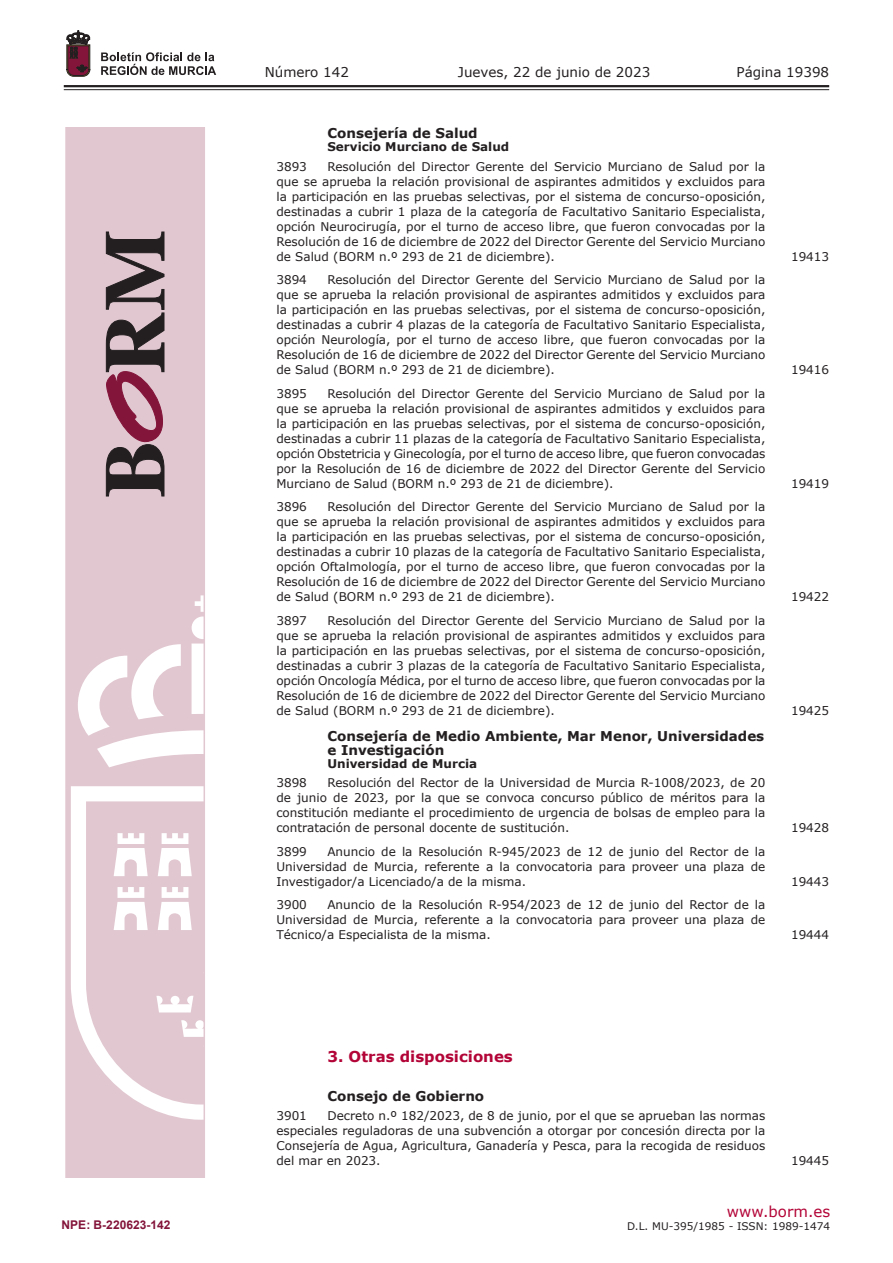
<style>
.page{position:relative;width:893px;height:1263px;background:#fff}
.page>*{position:absolute;margin:0;border:0;box-sizing:border-box;transform-origin:0 0}
.t1{font:700 15px "Verdana";color:#b30437}
.t2{font:15px "Verdana";color:#b30437}
.t3{font:700 13.5px/13.5px "Verdana";color:#231f20}
.t4{font:13.5px "Verdana";color:#231f20}
.t5{font:12px/15px "Verdana";color:#231f20;text-align:justify}
.t6{font:700 12px "Verdana";color:#231f20}
.t7{font:700 12px "Arial";color:#83143a}
.t8{font:10.5px "Verdana";color:#231f20}
</style>
<div class="page">
<hr style="left:64px;top:85px;width:765px;height:2px;background:#231f20">
<hr style="left:64px;top:89px;width:765px;height:1px;background:#231f20">
<svg style="left:101px;top:52px;width:115px;height:23px"></svg>
<svg style="left:67px;top:31px;width:23px;height:45px"></svg>
<svg style="left:65px;top:128px;width:140px;height:1050px;background:#e5cfd7"></svg>
<svg style="left:106px;top:232px;width:58px;height:264px;background:#8b6f79"></svg>
<p class="t7" style="left:62px;top:1216px;width:110px">NPE: B-220623-142</p>
<p class="t4" style="left:265px;top:62px;width:86px">Número 142</p>
<p class="t4" style="left:458px;top:62px;width:194px">Jueves, 22 de junio de 2023</p>
<p class="t4" style="left:736px;top:62px;width:94px">Página 19398</p>
<p class="t3" style="left:327px;top:126px;width:152px">Consejería de Salud</p>
<p class="t6" style="left:327px;top:139px;width:183px">Servicio Murciano de Salud</p>
<p class="t5" style="left:276px;top:159px;width:491px;text-indent:51px">Resolución del Director Gerente del Servicio Murciano de Salud por la que se aprueba la relación provisional de aspirantes admitidos y excluidos para la participación en las pruebas selectivas, por el sistema de concurso-oposición, destinadas a cubrir 1 plaza de la categoría de Facultativo Sanitario Especialista, opción Neurocirugía, por el turno de acceso libre, que fueron convocadas por la Resolución de 16 de diciembre de 2022 del Director Gerente del Servicio Murciano de Salud (BORM n.º 293 de 21 de diciembre).</p>
<p class="t5" style="left:276px;top:159px;width:32px">3893</p>
<p class="t5" style="left:276px;top:272px;width:491px;text-indent:51px">Resolución del Director Gerente del Servicio Murciano de Salud por la que se aprueba la relación provisional de aspirantes admitidos y excluidos para la participación en las pruebas selectivas, por el sistema de concurso-oposición, destinadas a cubrir 4 plazas de la categoría de Facultativo Sanitario Especialista, opción Neurología, por el turno de acceso libre, que fueron convocadas por la Resolución de 16 de diciembre de 2022 del Director Gerente del Servicio Murciano de Salud (BORM n.º 293 de 21 de diciembre).</p>
<p class="t5" style="left:276px;top:272px;width:32px">3894</p>
<p class="t5" style="left:276px;top:386px;width:491px;text-indent:51px">Resolución del Director Gerente del Servicio Murciano de Salud por la que se aprueba la relación provisional de aspirantes admitidos y excluidos para la participación en las pruebas selectivas, por el sistema de concurso-oposición, destinadas a cubrir 11 plazas de la categoría de Facultativo Sanitario Especialista, opción Obstetricia y Ginecología, por el turno de acceso libre, que fueron convocadas por la Resolución de 16 de diciembre de 2022 del Director Gerente del Servicio Murciano de Salud (BORM n.º 293 de 21 de diciembre).</p>
<p class="t5" style="left:276px;top:386px;width:32px">3895</p>
<p class="t5" style="left:276px;top:499px;width:491px;text-indent:51px">Resolución del Director Gerente del Servicio Murciano de Salud por la que se aprueba la relación provisional de aspirantes admitidos y excluidos para la participación en las pruebas selectivas, por el sistema de concurso-oposición, destinadas a cubrir 10 plazas de la categoría de Facultativo Sanitario Especialista, opción Oftalmología, por el turno de acceso libre, que fueron convocadas por la Resolución de 16 de diciembre de 2022 del Director Gerente del Servicio Murciano de Salud (BORM n.º 293 de 21 de diciembre).</p>
<p class="t5" style="left:276px;top:499px;width:32px">3896</p>
<p class="t5" style="left:276px;top:613px;width:491px;text-indent:51px">Resolución del Director Gerente del Servicio Murciano de Salud por la que se aprueba la relación provisional de aspirantes admitidos y excluidos para la participación en las pruebas selectivas, por el sistema de concurso-oposición, destinadas a cubrir 3 plazas de la categoría de Facultativo Sanitario Especialista, opción Oncología Médica, por el turno de acceso libre, que fueron convocadas por la Resolución de 16 de diciembre de 2022 del Director Gerente del Servicio Murciano de Salud (BORM n.º 293 de 21 de diciembre).</p>
<p class="t5" style="left:276px;top:613px;width:32px">3897</p>
<p class="t3" style="left:327px;top:729px;width:438px">Consejería de Medio Ambiente, Mar Menor, Universidades e Investigación</p>
<p class="t6" style="left:327px;top:755px;width:151px">Universidad de Murcia</p>
<p class="t5" style="left:276px;top:775px;width:490px;text-indent:51px">Resolución del Rector de la Universidad de Murcia R-1008/2023, de 20 de junio de 2023, por la que se convoca concurso público de méritos para la constitución mediante el procedimiento de urgencia de bolsas de empleo para la contratación de personal docente de sustitución.</p>
<p class="t5" style="left:276px;top:775px;width:32px">3898</p>
<p class="t5" style="left:276px;top:844px;width:490px;text-indent:51px">Anuncio de la Resolución R-945/2023 de 12 de junio del Rector de la Universidad de Murcia, referente a la convocatoria para proveer una plaza de Investigador/a Licenciado/a de la misma.</p>
<p class="t5" style="left:276px;top:844px;width:32px">3899</p>
<p class="t5" style="left:276px;top:897px;width:490px;text-indent:51px">Anuncio de la Resolución R-954/2023 de 12 de junio del Rector de la Universidad de Murcia, referente a la convocatoria para proveer una plaza de Técnico/a Especialista de la misma.</p>
<p class="t5" style="left:276px;top:897px;width:32px">3900</p>
<p class="t5" style="left:791px;top:249px;width:40px">19413</p>
<p class="t5" style="left:791px;top:362px;width:40px">19416</p>
<p class="t5" style="left:791px;top:476px;width:40px">19419</p>
<p class="t5" style="left:791px;top:589px;width:40px">19422</p>
<p class="t5" style="left:791px;top:703px;width:40px">19425</p>
<p class="t5" style="left:791px;top:820px;width:40px">19428</p>
<p class="t5" style="left:791px;top:874px;width:40px">19443</p>
<p class="t5" style="left:791px;top:927px;width:40px">19444</p>
<p class="t1" style="left:327px;top:1045px;width:187px">3. Otras disposiciones</p>
<p class="t3" style="left:327px;top:1089px;width:158px">Consejo de Gobierno</p>
<p class="t5" style="left:276px;top:1108px;width:490px;text-indent:51px">Decreto n.º 182/2023, de 8 de junio, por el que se aprueban las normas especiales reguladoras de una subvención a otorgar por concesión directa por la Consejería de Agua, Agricultura, Ganadería y Pesca, para la recogida de residuos del mar en 2023.</p>
<p class="t5" style="left:276px;top:1108px;width:32px">3901</p>
<p class="t5" style="left:791px;top:1153px;width:40px">19445</p>
<p class="t2" style="left:727px;top:1201px;width:105px">www.borm.es</p>
<p class="t8" style="left:627px;top:1218px;width:205px">D.L. MU-395/1985 - ISSN: 1989-1474</p>
</div>
